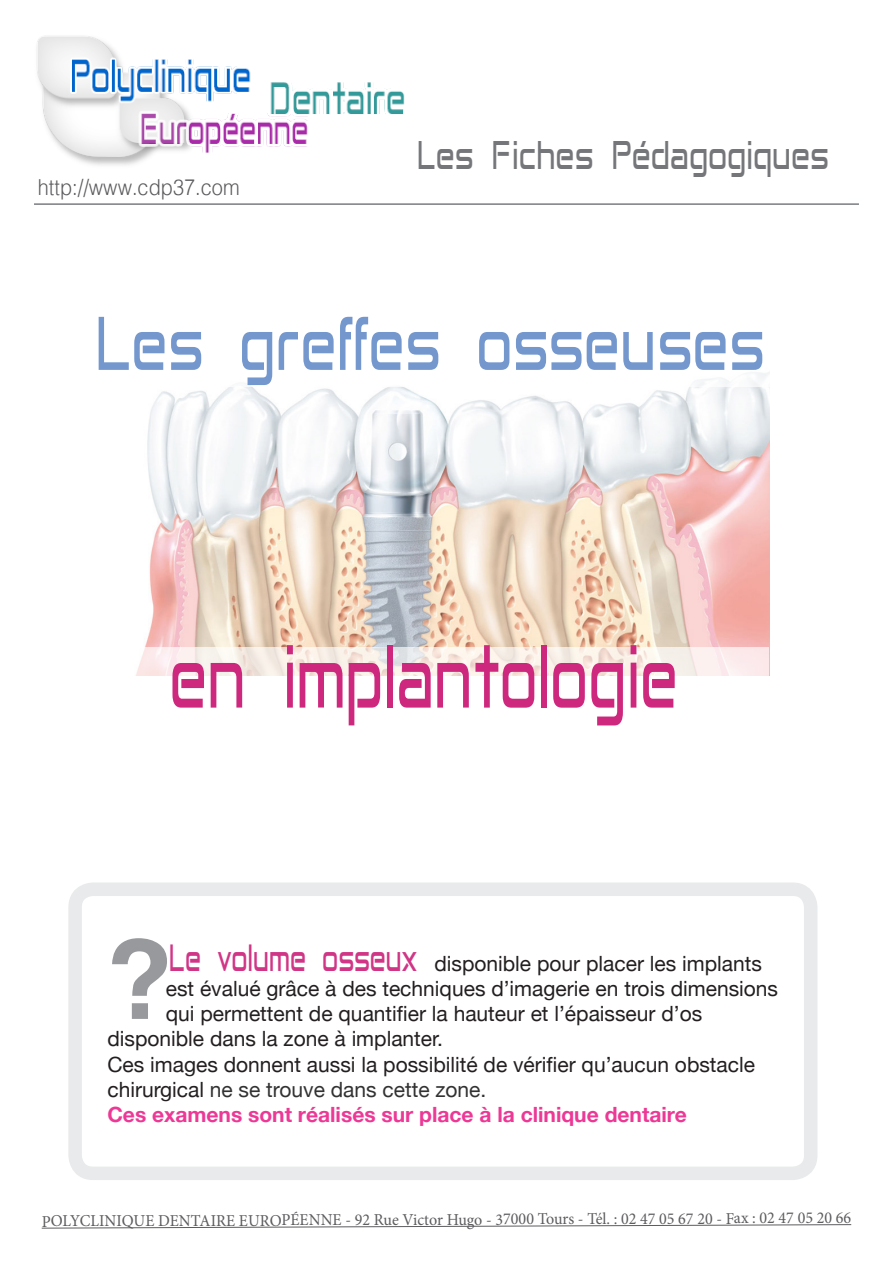
<style>
.page{position:relative;width:893px;height:1263px;background:#fff}
.page>*{position:absolute;margin:0;border:0;box-sizing:border-box;transform-origin:0 0}
.t1{font:700 111px "Helvetica";color:#97999c}
.t2{font:87px "Anita Semi square";color:#cd287e;scale:.64 1}
.t3{font:73.95px "Anita Semi square";color:#7498ce;scale:.72 1}
.t4{font:39px "Anita Semi square";color:#757679;scale:.72 1}
.t5{font:300 22.05px "Helvetica";color:#5a5a5d;scale:.9 1}
.t6{font:21px/25.2px "Helvetica Neue";color:#231f20}
.t7{font:700 21px "Helvetica Neue";color:#ed3896}
.t8{font:16.65px "Minion Pro";letter-spacing:-.005em;color:#5c5c5f}
.s1{font-family:"Anita Semi square";font-size:36.9px;color:#d03586}
.s2{color:#333233}
</style>
<div class="page">
<img style="left:37px;top:36px;width:368px;height:129px">
<hr style="left:34px;top:203px;width:825px;height:2px;background:#7a7c7f">
<div style="left:68px;top:882px;width:749px;height:298px;border:14px solid #e9eaeb;border-radius:18px"></div>
<img style="left:145px;top:387px;width:624px;height:260px">
<svg style="left:41px;top:1224px;width:811px;height:5px"></svg>
<svg style="left:136px;top:647px;width:633px;height:29px;fill:#faefea"></svg>
<p class="t5" style="left:38px;top:168px;width:226px">http://www.cdp37.com</p>
<p class="t4" style="left:419px;top:131px;width:573px">Les Fiches Pédagogiques</p>
<p class="t3" style="left:99px;top:298px;width:930px">Les greffes osseuses</p>
<p class="t2" style="left:172px;top:623px;width:797px">en implantologie</p>
<p class="t1" style="left:105px;top:904px;width:69px">?</p>
<p class="t6" style="left:171px;top:950px;width:593px"><span class="s1">Le volume osseux</span> disponible pour placer les implants</p>
<p class="t6" style="left:166px;top:975px;width:614px">est évalué grâce à des techniques d’imagerie en trois dimensions</p>
<p class="t6" style="left:166px;top:1001px;width:538px">qui permettent de quantifier la hauteur et l’épaisseur d’os</p>
<p class="t6" style="left:107px;top:1026px;width:337px">disponible dans la zone à implanter.</p>
<p class="t6" style="left:107px;top:1051px;width:649px">Ces images donnent aussi la possibilité de vérifier qu’aucun obstacle chirurgical <span class="s2">ne se trouve dans cette zone.</span></p>
<p class="t7" style="left:107px;top:1101px;width:581px">Ces examens sont réalisés sur place à la clinique dentaire</p>
<p class="t8" style="left:42px;top:1208px;width:811px">POLYCLINIQUE DENTAIRE EUROPÉENNE - 92 Rue Victor Hugo - 37000 Tours - Tél. : 02 47 05 67 20 - Fax : 02 47 05 20 66</p>
</div>
